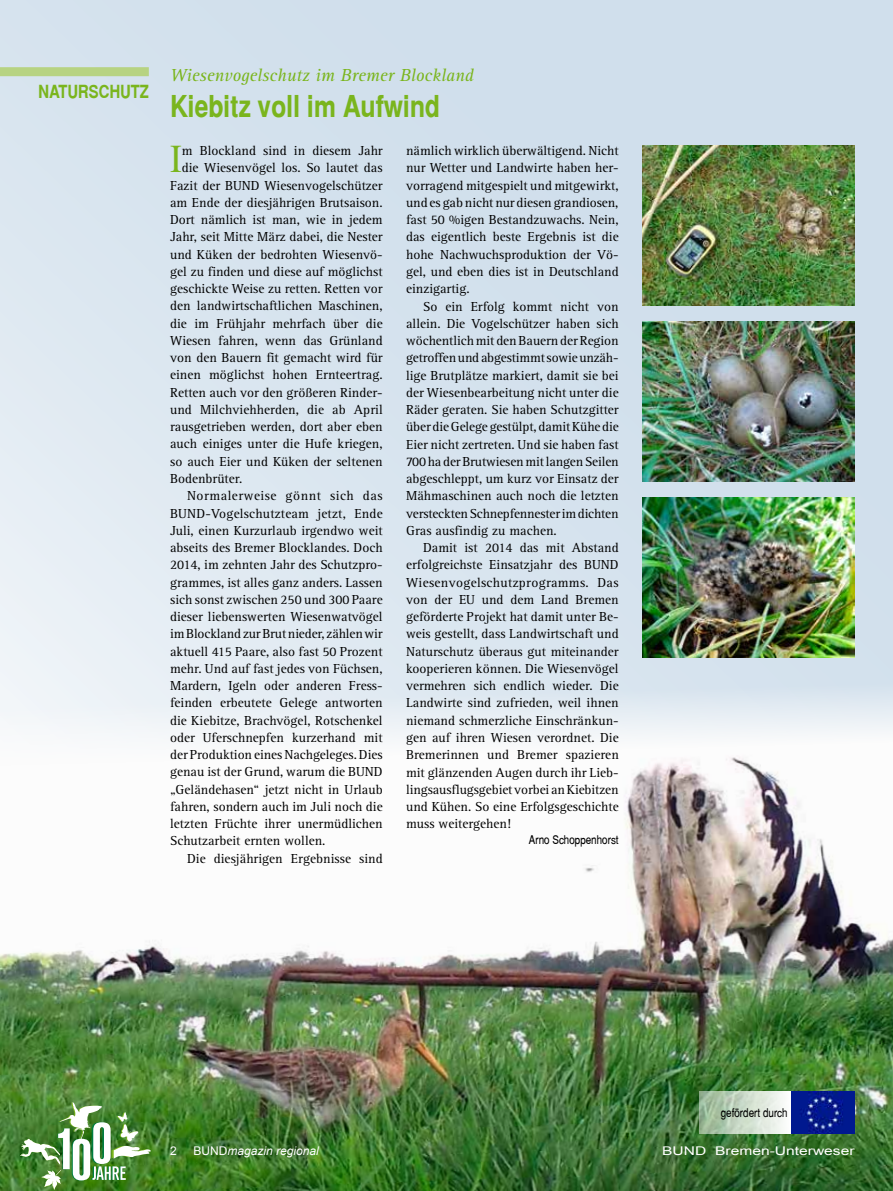
<style>
.page{position:relative;width:893px;height:1191px;background:#d0dfec}
.page>*{position:absolute;margin:0;border:0;box-sizing:border-box;transform-origin:0 0}
.t1{font:39.45px "Agfa Rotis Serif";color:#7ab51d}
.t2{font:700 30px "Switzerland Narrow";color:#7ab51d}
.t3{font:italic 18px "Agfa Rotis Serif";color:#7ab51d}
.t4{font:700 18px "Switzerland Narrow";color:#7ab51d}
.t5{font:13.5px/17.2px "Agfa Rotis Serif";color:#000;text-align:justify}
.t6{font:13.5px "Agfa Rotis Serif";letter-spacing:.04em;color:#000}
.t7{font:12px "Switzerland Narrow Plain";color:#000}
.t8{font:12px "Arial";color:#fff;scale:1.3 1}
.t9{font:italic 12px "Arial";color:#fff}
.t10{font:12px "Arial";color:#fff}
.s1{font-style:normal}
</style>
<div class="page">
<div style="left:0;top:67px;width:149px;height:9px;background:#b7d382"></div>
<img style="left:0;top:664px;width:893px;height:527px">
<img style="left:642px;top:497px;width:213px;height:160px">
<img style="left:642px;top:146px;width:213px;height:159px">
<img style="left:642px;top:322px;width:213px;height:159px">
<img style="left:20px;top:1102px;width:131px;height:88px">
<img style="left:791px;top:1091px;width:64px;height:42px">
<svg style="left:699px;top:1091px;width:92px;height:42px;background:#cadac8"></svg>
<h3 class="t4" style="left:38px;top:81px;width:112px">NATURSCHUTZ</h3>
<h3 class="t3" style="left:170px;top:65px;width:305px">Wiesenvogelschutz im Bremer Blockland</h3>
<h2 class="t2" style="left:170px;top:88px;width:272px">Kiebitz voll im Aufwind</h2>
<h1 class="t1" style="left:170px;top:137px;width:13px">I</h1>
<p class="t5" style="left:182px;top:142px;width:202px">m Blockland sind in diesem Jahr</p>
<p class="t5" style="left:406px;top:142px;width:214px">nämlich wirklich überwältigend. Nicht nur Wetter und Landwirte haben her&shy;vorragend mitgespielt und mitgewirkt, und es gab nicht nur diesen grandiosen, fast 50 %igen Bestandzuwachs. Nein, das eigentlich beste Ergebnis ist die hohe Nachwuchsproduktion der Vö&shy;gel, und eben dies ist in Deutschland einzigartig.</p>
<p class="t5" style="left:406px;top:298px;width:214px;text-indent:17px">So ein Erfolg kommt nicht von allein. Die Vogelschützer haben sich wöchentlich mit den Bauern der Region getroffen und abgestimmt sowie unzäh&shy;lige Brutplätze markiert, damit sie bei der Wiesenbearbeitung nicht unter die Räder geraten. Sie haben Schutzgitter über die Gelege gestülpt, damit Kühe die Eier nicht zertreten. Und sie haben fast 700 ha der Brutwiesen mit langen Seilen abgeschleppt, um kurz vor Einsatz der Mähmaschinen auch noch die letzten versteckten Schnepfennester im dichten Gras ausfindig zu machen.</p>
<p class="t5" style="left:406px;top:539px;width:214px;text-indent:17px">Damit ist 2014 das mit Abstand erfolgreichste Einsatzjahr des BUND Wiesenvogelschutzprogramms. Das von der EU und dem Land Bremen geförderte Projekt hat damit unter Be&shy;weis gestellt, dass Landwirtschaft und Naturschutz überaus gut miteinander kooperieren können. Die Wiesenvögel vermehren sich endlich wieder. Die Landwirte sind zufrieden, weil ihnen niemand schmerzliche Einschränkun&shy;gen auf ihren Wiesen verordnet. Die Bremerinnen und Bremer spazieren mit glänzenden Augen durch ihr Lieb&shy;lingsausflugsgebiet vorbei an Kiebitzen und Kühen. So eine Erfolgsgeschichte muss weitergehen!</p>
<p class="t7" style="left:529px;top:832px;width:91px">Arno Schoppenhorst</p>
<p class="t5" style="left:182px;top:160px;width:202px">die Wiesenvögel los. So lautet das</p>
<p class="t5" style="left:170px;top:177px;width:214px">Fazit der BUND Wiesenvogelschützer</p>
<p class="t5" style="left:170px;top:194px;width:214px">am Ende der diesjährigen Brutsaison.</p>
<p class="t5" style="left:170px;top:211px;width:214px">Dort nämlich ist man, wie in jedem</p>
<p class="t5" style="left:170px;top:229px;width:214px">Jahr, seit Mitte März dabei, die Nester</p>
<p class="t5" style="left:170px;top:246px;width:214px">und Küken der bedrohten Wiesenvö-</p>
<p class="t5" style="left:170px;top:263px;width:214px">gel zu finden und diese auf möglichst</p>
<p class="t5" style="left:170px;top:280px;width:214px">geschickte Weise zu retten. Retten vor</p>
<p class="t5" style="left:170px;top:298px;width:214px">den landwirtschaftlichen Maschinen,</p>
<p class="t5" style="left:170px;top:315px;width:214px">die im Frühjahr mehrfach über die</p>
<p class="t5" style="left:170px;top:332px;width:214px">Wiesen fahren, wenn das Grünland</p>
<p class="t5" style="left:170px;top:349px;width:214px">von den Bauern fit gemacht wird für</p>
<p class="t5" style="left:170px;top:367px;width:214px">einen möglichst hohen Ernteertrag.</p>
<p class="t5" style="left:170px;top:384px;width:214px">Retten auch vor den größeren Rinder-</p>
<p class="t5" style="left:170px;top:401px;width:214px">und Milchviehherden, die ab April</p>
<p class="t5" style="left:170px;top:418px;width:214px">rausgetrieben werden, dort aber eben</p>
<p class="t5" style="left:170px;top:436px;width:214px">auch einiges unter die Hufe kriegen,</p>
<p class="t5" style="left:170px;top:453px;width:214px">so auch Eier und Küken der seltenen</p>
<p class="t5" style="left:170px;top:470px;width:74px">Bodenbrüter.</p>
<p class="t6" style="left:187px;top:488px;width:197px">Normalerweise gönnt sich das</p>
<p class="t5" style="left:170px;top:505px;width:214px">BUND-Vogelschutzteam jetzt, Ende</p>
<p class="t5" style="left:170px;top:522px;width:214px">Juli, einen Kurzurlaub irgendwo weit</p>
<p class="t5" style="left:170px;top:539px;width:214px">abseits des Bremer Blocklandes. Doch</p>
<p class="t5" style="left:170px;top:556px;width:214px">2014, im zehnten Jahr des Schutzpro-</p>
<p class="t5" style="left:170px;top:574px;width:214px">grammes, ist alles ganz anders. Lassen</p>
<p class="t5" style="left:170px;top:591px;width:214px">sich sonst zwischen 250 und 300 Paare</p>
<p class="t5" style="left:170px;top:608px;width:214px">dieser liebenswerten Wiesenwatvögel</p>
<p class="t5" style="left:170px;top:625px;width:214px">im Blockland zur Brut nieder, zählen wir</p>
<p class="t5" style="left:170px;top:643px;width:214px">aktuell 415 Paare, also fast 50 Prozent</p>
<p class="t5" style="left:170px;top:660px;width:214px">mehr. Und auf fast jedes von Füchsen,</p>
<p class="t5" style="left:170px;top:677px;width:214px">Mardern, Igeln oder anderen Fress-</p>
<p class="t5" style="left:170px;top:694px;width:214px">feinden erbeutete Gelege antworten</p>
<p class="t5" style="left:170px;top:712px;width:214px">die Kiebitze, Brachvögel, Rotschenkel</p>
<p class="t5" style="left:170px;top:729px;width:214px">oder Uferschnepfen kurzerhand mit</p>
<p class="t5" style="left:170px;top:746px;width:214px">der Produktion eines Nachgeleges. Dies</p>
<p class="t5" style="left:170px;top:763px;width:214px">genau ist der Grund, warum die BUND</p>
<p class="t5" style="left:170px;top:781px;width:214px">„Geländehasen“ jetzt nicht in Urlaub</p>
<p class="t5" style="left:170px;top:798px;width:214px">fahren, sondern auch im Juli noch die</p>
<p class="t5" style="left:170px;top:815px;width:214px">letzten Früchte ihrer unermüdlichen</p>
<p class="t5" style="left:170px;top:832px;width:157px">Schutzarbeit ernten wollen.</p>
<p class="t5" style="left:187px;top:850px;width:197px">Die diesjährigen Ergebnisse sind</p>
<p class="t7" style="left:721px;top:1105px;width:68px">gefördert durch</p>
<p class="t10" style="left:170px;top:1143px;width:8px">2</p>
<p class="t9" style="left:193px;top:1143px;width:127px"><span class="s1">BUND</span>magazin regional</p>
<p class="t8" style="left:662px;top:1143px;width:150px">BUND Bremen-Unterweser</p>
</div>
